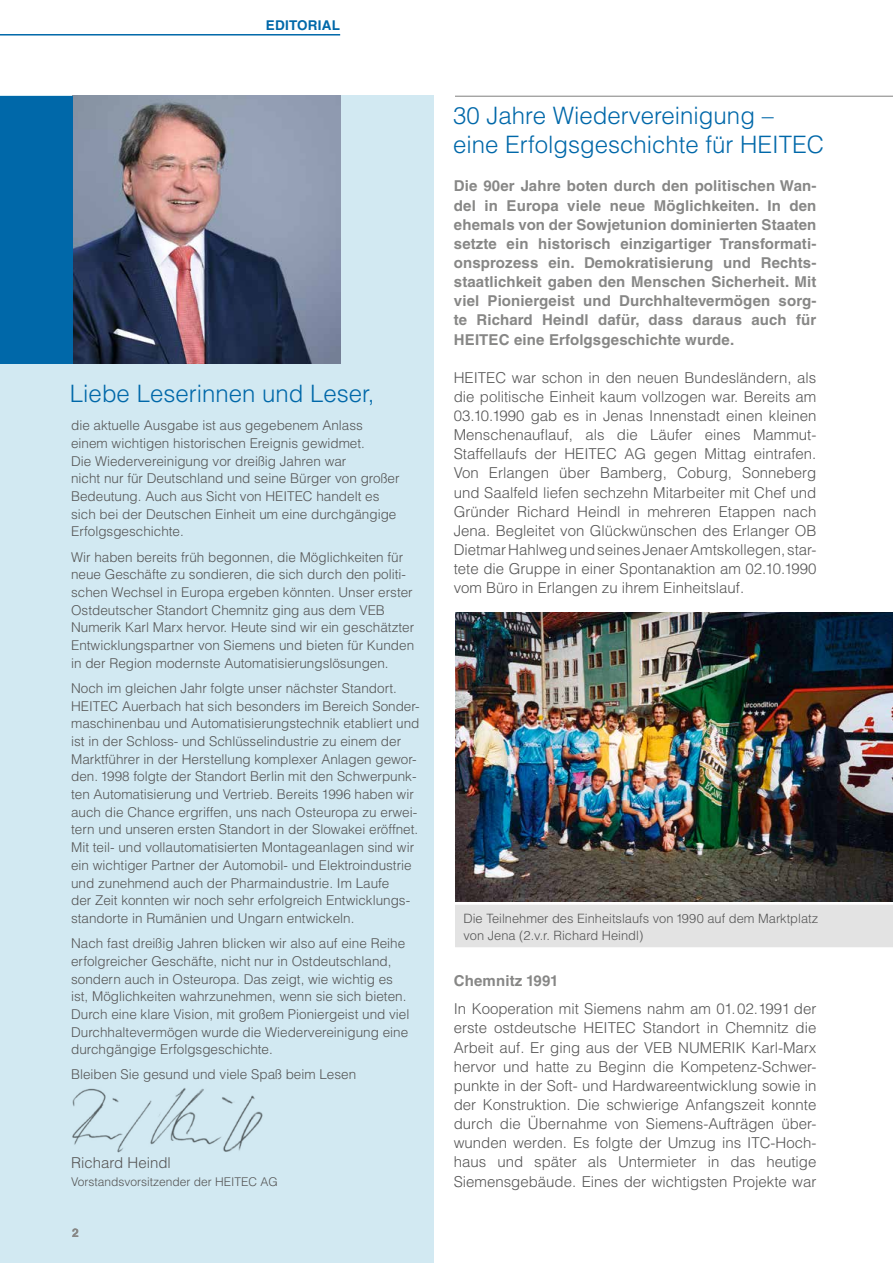
<style>
.page{position:relative;width:893px;height:1263px;background:#fff}
.page>*{position:absolute;margin:0;border:0;box-sizing:border-box;transform-origin:0 0}
.t1{font:300 24px/28.7px "Helvetica LT Std";color:#0068a9}
.t2{font:300 15px/19.2px "Helvetica LT Std";color:#565656;text-align:justify}
.t3{font:700 15px/19.2px "Helvetica LT Std";letter-spacing:.01em;color:#878786;text-align:justify}
.t4{font:300 13.5px/17.7px "Helvetica LT Std";color:#565656}
.t5{font:700 13.5px "Helvetica LT Std";color:#0068a9}
.t6{font:300 12.9px/17px "Helvetica LT Std";color:#565656}
.t7{font:300 12px "Helvetica LT Std";color:#565656}
.t8{font:700 12px "Helvetica LT Std";color:#878786}
</style>
<div class="page">
<hr style="left:0;top:34px;width:340px;height:2px;background:#0068a9">
<div style="left:0;top:96px;width:434px;height:1167px;background:#d2e9f2"></div>
<img style="left:72px;top:1088px;width:191px;height:65px">
<img style="left:72px;top:96px;width:268px;height:268px">
<div style="left:0;top:96px;width:72px;height:268px;background:#0068a9"></div>
<hr style="left:455px;top:96px;width:438px;height:1px;background:#878786">
<img style="left:455px;top:612px;width:438px;height:289px">
<div style="left:455px;top:905px;width:438px;height:42px;background:#e3e3e3"></div>
<p class="t5" style="left:266px;top:17px;width:28px">EDITORIAL</p>
<h1 class="t1" style="left:70px;top:379px;width:306px">Liebe Leserinnen und Leser,</h1>
<p class="t4" style="left:71px;top:416px;width:330px">die aktuelle Ausgabe ist aus gegebenem Anlass einem wichtigen historischen Ereignis gewidmet.<br>Die Wiedervereinigung vor dreißig Jahren war<br>nicht nur für Deutschland und seine Bürger von großer Bedeutung. Auch aus Sicht von HEITEC handelt es sich bei der Deutschen Einheit um eine durchgängige Erfolgsgeschichte.</p>
<p class="t4" style="left:71px;top:548px;width:345px">Wir haben bereits früh begonnen, die Möglichkeiten für neue Geschäfte zu sondieren, die sich durch den politi&shy;schen Wechsel in Europa ergeben könnten. Unser erster Ostdeutscher Standort Chemnitz ging aus dem VEB Numerik Karl Marx hervor. Heute sind wir ein geschätzter Entwicklungspartner von Siemens und bieten für Kunden in der Region modernste Automatisierungslösungen.</p>
<p class="t4" style="left:71px;top:679px;width:350px">Noch im gleichen Jahr folgte unser nächster Standort.<br>HEITEC Auerbach hat sich besonders im Bereich Sonder&shy;maschinenbau und Automatisierungstechnik etabliert und ist in der Schloss- und Schlüsselindustrie zu einem der Marktführer in der Herstellung komplexer Anlagen gewor&shy;den. 1998 folgte der Standort Berlin mit den Schwerpunk&shy;ten Automatisierung und Vertrieb. Bereits 1996 haben wir auch die Chance ergriffen, uns nach Osteuropa zu erwei&shy;tern und unseren ersten Standort in der Slowakei eröffnet.<br>Mit teil- und vollautomatisierten Montageanlagen sind wir ein wichtiger Partner der Automobil- und Elektroindustrie und zunehmend auch der Pharmaindustrie. Im Laufe<br>der Zeit konnten wir noch sehr erfolgreich Entwicklungs&shy;standorte in Rumänien und Ungarn entwickeln.</p>
<p class="t4" style="left:71px;top:934px;width:340px">Nach fast dreißig Jahren blicken wir also auf eine Reihe erfolgreicher Geschäfte, nicht nur in Ostdeutschland, sondern auch in Osteuropa. Das zeigt, wie wichtig es ist, Möglichkeiten wahrzunehmen, wenn sie sich bieten.<br>Durch eine klare Vision, mit großem Pioniergeist und viel Durchhaltevermögen wurde die Wiedervereinigung eine durchgängige Erfolgsgeschichte.</p>
<p class="t4" style="left:71px;top:1065px;width:287px">Bleiben Sie gesund und viele Spaß beim Lesen</p>
<p class="t2" style="left:71px;top:1153px;width:101px">Richard Heindl</p>
<p class="t7" style="left:71px;top:1175px;width:208px">Vorstandsvorsitzender der HEITEC AG</p>
<p class="t8" style="left:72px;top:1226px;width:8px">2</p>
<h1 class="t1" style="left:453px;top:101px;width:373px">30 Jahre Wiedervereinigung – eine Erfolgsgeschichte für HEITEC</h1>
<p class="t3" style="left:454px;top:176px;width:364px">Die 90er Jahre boten durch den politischen Wan&shy;del in Europa viele neue Möglichkeiten. In den ehemals von der Sowjetunion dominierten Staaten setzte ein historisch einzigartiger Transformati&shy;onsprozess ein. Demokratisierung und Rechts&shy;staatlichkeit gaben den Menschen Sicherheit. Mit viel Pioniergeist und Durchhaltevermögen sorg&shy;te Richard Heindl dafür, dass daraus auch für HEITE</p>
<p class="t3" style="left:499px;top:329px;width:237px">C eine Erfolgsgeschichte wurde.</p>
<p class="t2" style="left:454px;top:368px;width:364px">HEITEC war schon in den neuen Bundesländern, als die politische Einheit kaum vollzogen war. Bereits am 03.10.1990 gab es in Jenas Innenstadt einen kleinen Menschenauflauf, als die Läufer eines Mammut-Staffellaufs der HEITEC AG gegen Mittag eintrafen.<br>Von Erlangen über Bamberg, Coburg, Sonneberg und Saalfeld liefen sechzehn Mitarbeiter mit Chef und Gründer Richard Heindl in mehreren Etappen nach Jena. Begleitet von Glückwünschen des Erlanger OB Dietmar Hahlweg und seines Jenaer Amtskollegen, star&shy;tete die Gruppe in einer Spontanaktion am 02.10.1990 vom Büro in Erlangen zu ihrem Einheitslauf.</p>
<p class="t6" style="left:463px;top:910px;width:356px">Die Teilnehmer des Einheitslaufs von 1990 auf dem Marktplatz von Jena (2.v.r. Richard Heindl)</p>
<p class="t3" style="left:454px;top:970px;width:106px">Chemnitz 1991</p>
<p class="t2" style="left:454px;top:999px;width:364px">In Kooperation mit Siemens nahm am 01.02.1991 der erste ostdeutsche HEITEC Standort in Chemnitz die Arbeit auf. Er ging aus der VEB NUMERIK Karl-Marx hervor und hatte zu Beginn die Kompetenz-Schwer&shy;punkte in der Soft- und Hardwareentwicklung sowie in der Konstruktion. Die schwierige Anfangszeit konnte durch die Übernahme von Siemens-Aufträgen über&shy;wunden werden. Es folgte der Umzug ins ITC-Hoch&shy;haus und später als Untermieter in das heutige Siemensgebäude. Eines der wichtigsten Projekte war</p>
</div>
